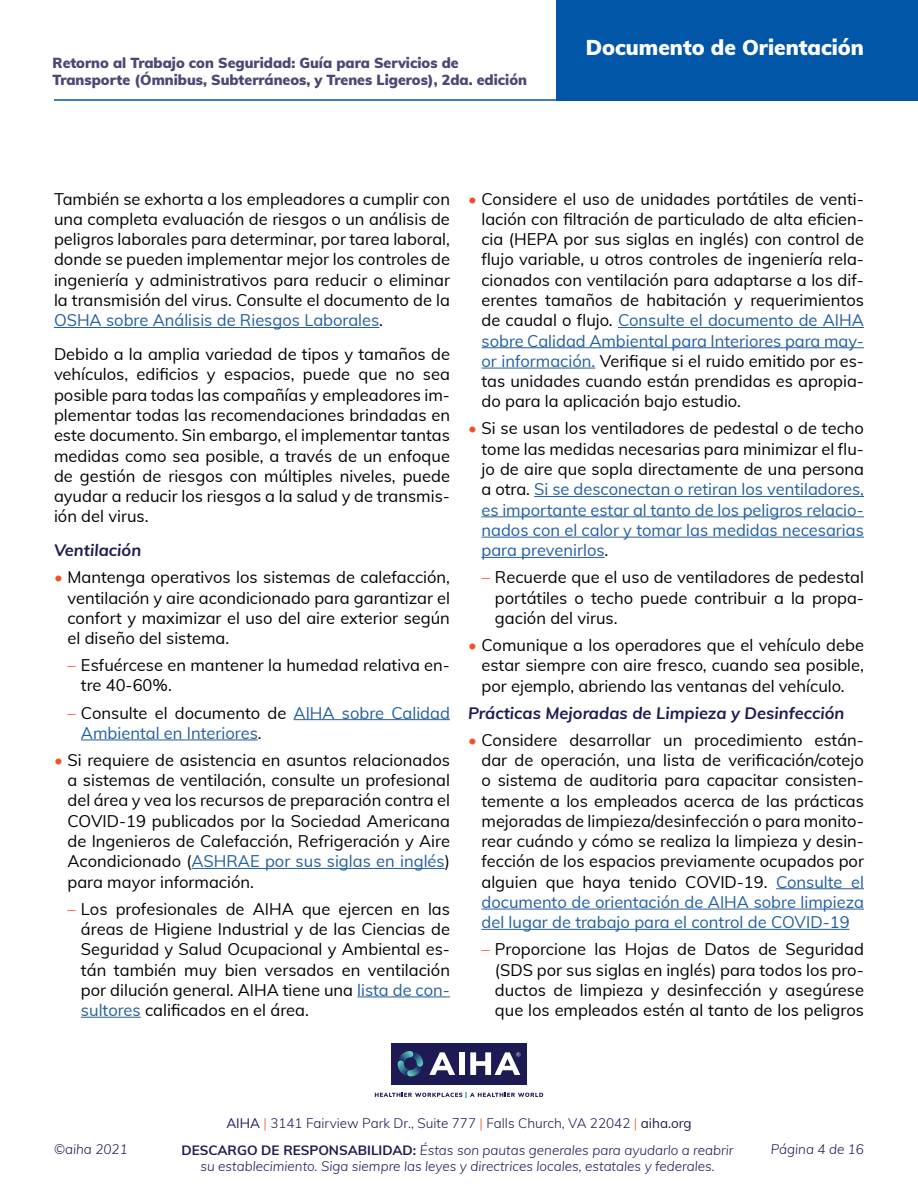
<style>
.page{position:relative;width:918px;height:1188px;background:#fff}
.page>*{position:absolute;margin:0;border:0;box-sizing:border-box;transform-origin:0 0}
.t1{font:900 21px "Muli";color:#fff}
.t2{font:16.5px/20.2px "Muli";color:#000;text-align:justify}
.t3{font:16.5px/20.2px "Muli";color:#215e9e}
.t4{font:italic 700 16.5px "Muli";color:#1e1a53}
.t5{font:900 14.25px/17.1px "Muli";color:#4b4875}
.t6{font:italic 300 13.5px/16.2px "Muli";color:#1e1a53;text-align:center}
.t7{font:300 13.5px "Muli";color:#1e1a53}
.s1{color:#215e9e}
.s2{color:#f0512a}
.s3{color:#000}
.s4{font-weight:400}
.s5{font-weight:700;font-style:normal}
</style>
<div class="page">
<hr style="left:54px;top:99px;width:537px;height:2px;background:#0256a7">
<div style="left:556px;top:0;width:362px;height:101px;background:#0256a7"></div>
<div style="left:391px;top:1043px;width:136px;height:42px;background:#1e1a53"></div>
<svg style="left:398px;top:1051px;width:25px;height:25px"></svg>
<svg style="left:375px;top:1092px;width:168px;height:5px"></svg>
<svg style="left:429px;top:1052px;width:26px;height:23px"></svg>
<div style="left:459px;top:1052px;width:6px;height:23px;background:#fff"></div>
<svg style="left:470px;top:1052px;width:50px;height:23px"></svg>
<hr style="left:54px;top:327px;width:325px;height:1px;background:#215e9e">
<hr style="left:294px;top:719px;width:156px;height:1px;background:#215e9e">
<hr style="left:81px;top:740px;width:177px;height:1px;background:#215e9e">
<hr style="left:192px;top:868px;width:253px;height:1px;background:#215e9e">
<hr style="left:357px;top:997px;width:93px;height:1px;background:#215e9e">
<hr style="left:81px;top:1017px;width:60px;height:1px;background:#215e9e">
<hr style="left:618px;top:327px;width:246px;height:1px;background:#215e9e">
<hr style="left:482px;top:347px;width:382px;height:1px;background:#215e9e">
<hr style="left:482px;top:368px;width:113px;height:1px;background:#215e9e">
<hr style="left:534px;top:496px;width:330px;height:1px;background:#215e9e">
<hr style="left:482px;top:516px;width:382px;height:1px;background:#215e9e">
<hr style="left:482px;top:537px;width:382px;height:1px;background:#215e9e">
<hr style="left:482px;top:557px;width:123px;height:1px;background:#215e9e">
<hr style="left:776px;top:888px;width:88px;height:1px;background:#215e9e">
<hr style="left:482px;top:909px;width:382px;height:1px;background:#215e9e">
<hr style="left:482px;top:929px;width:368px;height:1px;background:#215e9e">
<p class="t5" style="left:52px;top:54px;width:476px">Retorno al Trabajo con Seguridad: Guía para Servicios de<br>Transporte (Ómnibus, Subterráneos, y Trenes Ligeros), 2da. edición</p>
<p class="t1" style="left:586px;top:32px;width:280px">Documento de Orientación</p>
<p class="t2" style="left:54px;top:188px;width:398px">También se exhorta a los empleadores a cumplir con una completa evaluación de riesgos o un análisis de peligros laborales para determinar, por tarea laboral, donde se pueden implementar mejor los controles de ingeniería y administrativos para reducir o eliminar la transmisión del virus. Consulte el documento de la <span class="s1">OSHA sobre Análisis de Riesgos Laborales</span>.</p>
<p class="t2" style="left:54px;top:343px;width:398px">Debido a la amplia variedad de tipos y tamaños de vehículos, edificios y espacios, puede que no sea posible para todas las compañías y empleadores im&shy;plementar todas las recomendaciones brindadas en este documento. Sin embargo, el implementar tantas medidas como sea posible, a través de un enfoque de gestión de riesgos con múltiples niveles, puede ayudar a reducir los riesgos a la salud y de transmis&shy;ión del virus.</p>
<p class="t4" style="left:54px;top:538px;width:89px">Ventilación</p>
<p class="t2" style="left:67px;top:566px;width:384px;text-indent:-13px"><span class="s2">•</span> Mantenga operativos los sistemas de calefacción, ventilación y aire acondicionado para garantizar el confort y maximizar el uso del aire exterior según el diseño del sistema.</p>
<p class="t2" style="left:81px;top:654px;width:370px;text-indent:-13px"><span class="s2">–</span> Esfuércese en mantener la humedad relativa en&shy;tre 40-60%.</p>
<p class="t3" style="left:81px;top:702px;width:371px;text-indent:-13px"><span class="s2">–</span> <span class="s3">Consulte el documento de</span> AIHA sobre Calidad<br>Ambiental en Interiores<span class="s3">.</span></p>
<p class="t2" style="left:67px;top:749px;width:384px;text-indent:-13px"><span class="s2">•</span> Si requiere de asistencia en asuntos relacionados a sistemas de ventilación, consulte un profesional del área y vea los recursos de preparación contra el COVID-19 publicados por la Sociedad Americana de Ingenieros de Calefacción, Refrigeración y Aire Acondicionado (<span class="s1">ASHRAE por sus siglas en inglés</span>) para mayor información.</p>
<p class="t2" style="left:81px;top:898px;width:371px;text-indent:-13px"><span class="s2">–</span> Los profesionales de AIHA que ejercen en las áreas de Higiene Industrial y de las Ciencias de Seguridad y Salud Ocupacional y Ambiental es&shy;tán también muy bien versados en ventilación por dilución general. AIHA tiene una <span class="s1">lista de con&shy;sultores</span> calificados en el área.</p>
<p class="t2" style="left:481px;top:188px;width:384px;text-indent:-13px"><span class="s2">•</span> Considere el uso de unidades portátiles de venti&shy;lación con filtración de particulado de alta eficien&shy;cia (HEPA por sus siglas en inglés) con control de flujo variable, u otros controles de ingeniería rela&shy;cionados con ventilación para adaptarse a los dif&shy;erentes tamaños de habitación y requerimientos de caudal o flujo. <span class="s1">Consulte el documento de AIHA sobre Calidad Ambiental para Interiores para may&shy;or información.</span> Verifique si el ruido emitido por es&shy;tas unidades cuando están prendidas es apropia&shy;do para la aplicación bajo estudio.</p>
<p class="t3" style="left:481px;top:418px;width:384px;text-align:justify;text-indent:-13px"><span class="s2">•</span> <span class="s3">Si se usan los ventiladores de pedestal o de techo tome las medidas necesarias para minimizar el flu&shy;jo de aire que sopla directamente de una persona a otra.</span> Si se desconectan o retiran los ventiladores, es importante estar al tanto de los peligros relacio&shy;nados con el calor y tomar las medidas necesarias para prevenirlos<span class="s3">.</span></p>
<p class="t2" style="left:495px;top:566px;width:371px;text-indent:-13px"><span class="s2">–</span> Recuerde que el uso de ventiladores de pedestal portátiles o techo puede contribuir a la propa&shy;gación del virus.</p>
<p class="t2" style="left:481px;top:634px;width:384px;text-indent:-13px"><span class="s2">•</span> Comunique a los operadores que el vehículo debe estar siempre con aire fresco, cuando sea posible, por ejemplo, abriendo las ventanas del vehículo.</p>
<p class="t4" style="left:468px;top:701px;width:378px">Prácticas Mejoradas de Limpieza y Desinfección</p>
<p class="t2" style="left:481px;top:729px;width:384px;text-indent:-13px"><span class="s2">•</span> Considere desarrollar un procedimiento están&shy;dar de operación, una lista de verificación/cotejo o sistema de auditoria para capacitar consisten&shy;temente a los empleados acerca de las prácticas mejoradas de limpieza/desinfección o para monito&shy;rear cuándo y cómo se realiza la limpieza y desin&shy;fección de los espacios previamente ocupados por alguien que haya tenido COVID-19. <span class="s1">Consulte el documento de orientación de AIHA sobre limpieza del lugar de trabajo para el control de COVID-19</span></p>
<p class="t2" style="left:495px;top:938px;width:371px;text-indent:-13px"><span class="s2">–</span> Proporcione las Hojas de Datos de Seguridad (SDS por sus siglas en inglés) para todos los pro&shy;ductos de limpieza y desinfección y asegúrese que los empleados estén al tanto de los peligros</p>
<p class="t7" style="left:226px;top:1113px;width:467px"><span class="s4">AIHA</span> <span class="s2">|</span> 3141 Fairview Park Dr., Suite 777 <span class="s2">|</span> Falls Church, VA 22042 <span class="s2">|</span> <span class="s4">aiha.org</span></p>
<p class="t6" style="left:182px;top:1141px;width:554px"><span class="s5">DESCARGO DE RESPONSABILIDAD:</span> Éstas son pautas generales para ayudarlo a reabrir su establecimiento. Siga siempre las leyes y directrices locales, estatales y federales.</p>
<p class="t6" style="left:54px;top:1141px;width:75px">©aiha 2021</p>
<p class="t6" style="left:771px;top:1141px;width:95px">Página 4 de 16</p>
</div>
